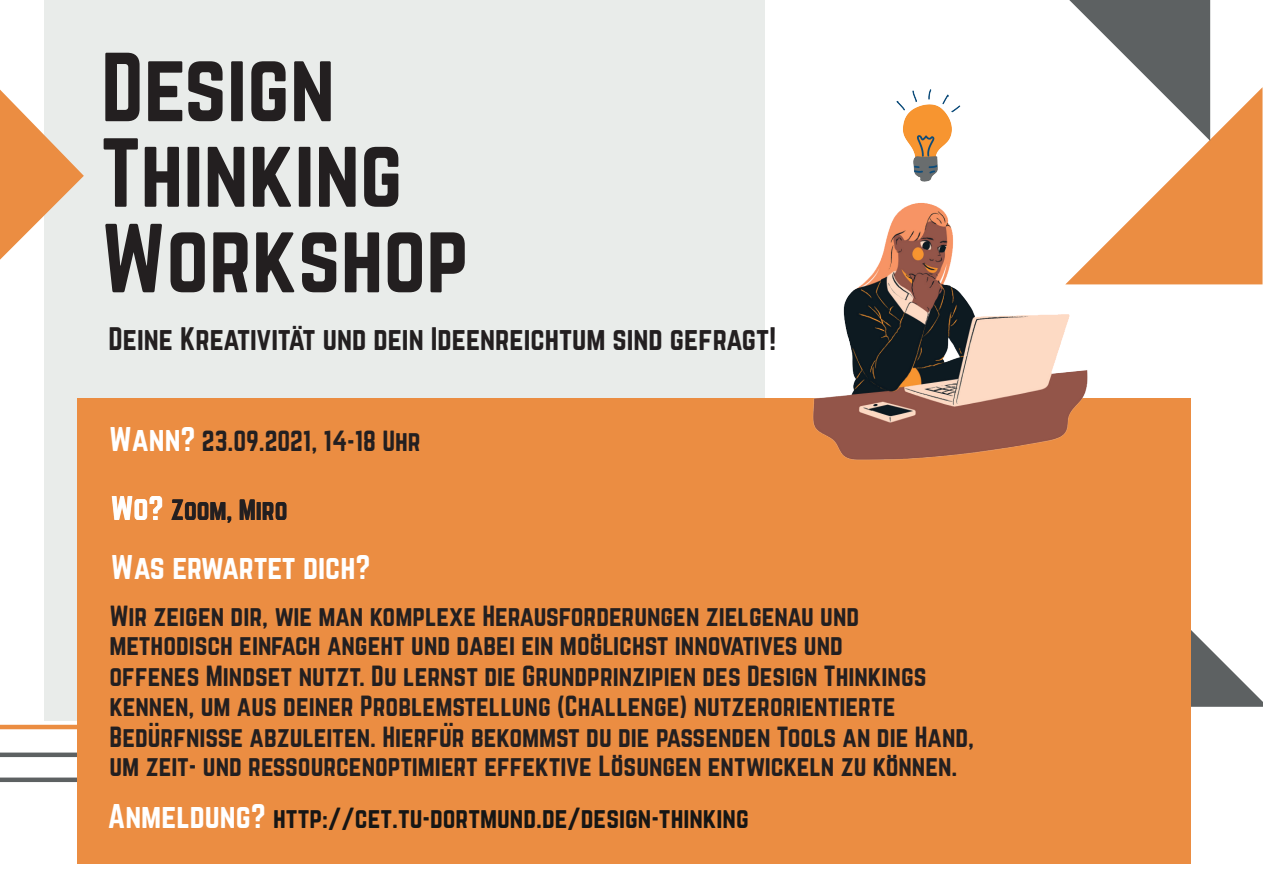
<style>
.page{position:relative;width:1263px;height:893px;background:#fff}
.page>*{position:absolute;margin:0;border:0;box-sizing:border-box;transform-origin:0 0}
.t1{font:85.65px/85.5px "Norwester";color:#231f20}
.t2{font:30px "Norwester";letter-spacing:-.005em;color:#fff}
.t3{font:28.5px "Norwester";color:#231f20}
.t4{font:25.5px/29.8px "Norwester";color:#231f20}
.t5{font:25.5px "Norwester";color:#161615}
.t6{font:24px "Norwester";color:#231f20}
.s1{font-size:30px;color:#fff}
</style>
<div class="page">
<div style="left:45px;top:0;width:720px;height:720px;background:#e9ecea"></div>
<svg style="left:0;top:90px;width:84px;height:170px"></svg>
<svg style="left:1190px;top:655px;width:73px;height:52px"></svg>
<hr style="left:0;top:725px;width:82px;height:4px;background:#eb8d42">
<hr style="left:0;top:753px;width:124px;height:4px;background:#5d6162">
<div style="left:0;top:777px;width:103px;height:5px;background:#5d6162"></div>
<div style="left:77px;top:398px;width:1113px;height:466px;background:#eb8d42"></div>
<img style="left:813px;top:5px;width:450px;height:650px">
<img style="left:813px;top:19px;width:279px;height:232px">
<h1 class="t1" style="left:101px;top:48px;width:369px">Design<br>Thinking<br>Workshop</h1>
<p class="t3" style="left:109px;top:325px;width:669px">Deine Kreativitat und dein Ideenreichtum sind gefragt!</p>
<p class="t6" style="left:292px;top:308px;width:13px">..</p>
<p class="t4" style="left:109px;top:427px;width:313px"><span class="s1">Wann?</span> 23.09.2021, 14-18 Uhr</p>
<p class="t4" style="left:111px;top:496px;width:178px"><span class="s1">Wo?</span> Zoom, Miro</p>
<p class="t2" style="left:111px;top:553px;width:261px">Was erwartet dich?</p>
<p class="t4" style="left:110px;top:602px;width:494px">Wir zeigen dir, wie man komplexe Herausf <sub>..</sub></p>
<p class="t4" style="left:110px;top:602px;width:818px;text-indent:461px">orderungen zielgenau und methodisch einfach angeht und dabei ein moglichst innovatives und offenes Mindset nutzt. Du lernst die Grundprinzipien des Design Thinkings</p>
<p class="t6" style="left:110px;top:705px;width:52px"><sup>k</sup> ..</p>
<p class="t4" style="left:110px;top:692px;width:866px;line-height:30.6px;text-indent:13px">ennen, um aus deiner Problems<sub>..</sub> tellung (Challenge) nutzerorientierte<br>Bedurfnisse abzuleiten. Hierfur bekommst du die passenden Tools an die Hand,</p>
<p class="t6" style="left:612px;top:737px;width:13px">..</p>
<p class="t6" style="left:886px;top:737px;width:13px">..</p>
<p class="t4" style="left:110px;top:752px;width:849px">um zeit- und ressourcenoptimiert effektive Losungen entwickeln zu konnen.</p>
<p class="t5" style="left:108px;top:805px;width:642px"><span class="s1">Anmeldung?</span> http://cet.tu-dortmund.de/design-thinking</p>
</div>
